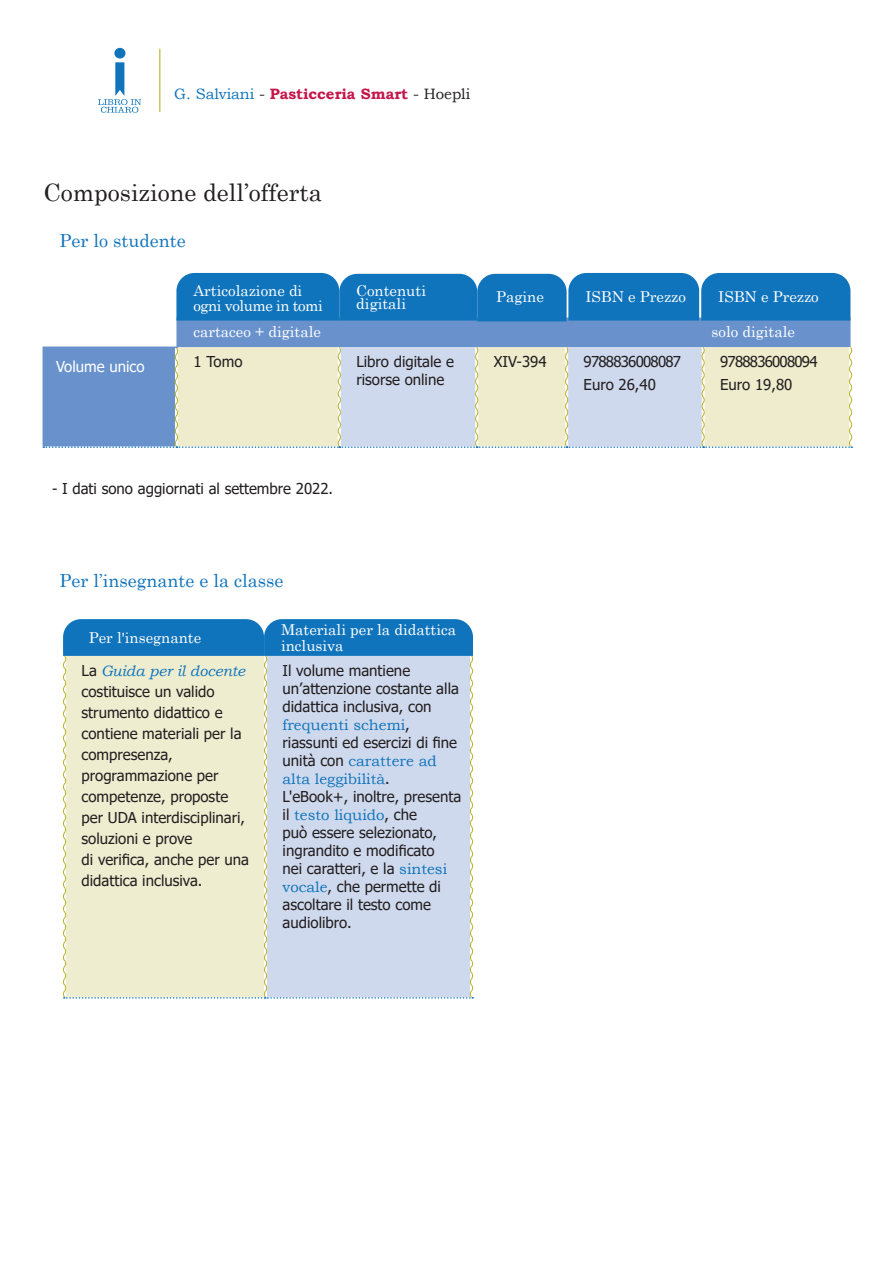
<style>
.page{position:relative;width:893px;height:1263px;background:#fff}
.page>*{position:absolute;margin:0;border:0;box-sizing:border-box;transform-origin:0 0}
.t1{font:24px "Century";color:#231f20}
.t2{font:18px "Century";color:#1074bc}
.t3{font:15px/18px "Tahoma";color:#231f20}
.t4{font:15px/13.5px "Century";color:#fff}
.t5{font:15px/18px "Bookman Old Style";color:#1074bc}
.t6{font:15px/22.5px "Tahoma";letter-spacing:-.05em;color:#231f20}
.t7{font:700 15px "Bookman Old Style";color:#c5164a}
.t8{font:15px "Century";letter-spacing:-.03em;color:#fff}
.t9{font:15px "Tahoma";color:#fff}
.s1{font-weight:400;color:#1074bc}
.s2{font-weight:400;color:#231f20}
.s3{font-family:"Bookman Old Style";font-style:italic;color:#1074bc}
.s4{font-family:"Tahoma";color:#231f20}
.s5{font-family:"Bookman Old Style";color:#1074bc}
</style>
<div class="page">
<hr style="left:159px;top:49px;width:1px;height:63px;background:#bbb12a">
<div style="left:114px;top:48px;width:11px;height:11px;background:#1074bc;border-radius:50%"></div>
<svg style="left:98px;top:62px;width:43px;height:51px"></svg>
<div style="left:176px;top:321px;width:674px;height:25px;background:#6992cc"></div>
<svg style="left:43px;top:346px;width:810px;height:102px;background:#cbd5d7"></svg>
<div style="left:176px;top:273px;width:674px;height:48px;background:#1074bc"></div>
<svg style="left:63px;top:619px;width:411px;height:380px;background:#cad8da"></svg>
<p class="t7" style="left:174px;top:83px;width:298px"><span class="s1">G. Salviani</span> <span class="s2">-</span> Pasticceria Smart <span class="s2">- Hoepli</span></p>
<p class="t1" style="left:44px;top:172px;width:280px">Composizione dell’offerta</p>
<p class="t2" style="left:60px;top:226px;width:128px">Per lo studente</p>
<p class="t4" style="left:193px;top:282px;width:110px">Articolazione di</p>
<p class="t8" style="left:193px;top:293px;width:131px">ogni volume in tomi</p>
<p class="t4" style="left:356px;top:282px;width:71px">Contenuti digitali</p>
<p class="t4" style="left:496px;top:289px;width:49px">Pagine</p>
<p class="t4" style="left:585px;top:289px;width:102px">ISBN e Prezzo</p>
<p class="t4" style="left:718px;top:289px;width:102px">ISBN e Prezzo</p>
<p class="t4" style="left:193px;top:324px;width:129px">cartaceo + digitale</p>
<p class="t4" style="left:712px;top:324px;width:85px">solo digitale</p>
<p class="t9" style="left:56px;top:356px;width:90px">Volume unico</p>
<p class="t3" style="left:193px;top:354px;width:50px">1 Tomo</p>
<p class="t3" style="left:356px;top:354px;width:99px">Libro digitale e risorse online</p>
<p class="t3" style="left:494px;top:354px;width:54px">XIV-394</p>
<p class="t6" style="left:584px;top:351px;width:99px">9788836008087</p>
<p class="t3" style="left:584px;top:376px;width:74px">Euro 26,40</p>
<p class="t3" style="left:52px;top:480px;width:283px">- I dati sono aggiornati al settembre 2022.</p>
<p class="t2" style="left:60px;top:566px;width:226px">Per l’insegnante e la classe</p>
<p class="t4" style="left:89px;top:630px;width:114px">Per l'insegnante</p>
<p class="t3" style="left:82px;top:661px;width:165px;line-height:21px">La <span class="s3">Guida per il docente </span>costituisce un valido strumento didattico e contiene materiali per la</p>
<p class="t3" style="left:82px;top:745px;width:138px;line-height:21px">compresenza, programmazione per</p>
<p class="t3" style="left:82px;top:787px;width:165px;line-height:21px">competenze, proposte per UDA interdisciplinari, soluzioni e prove</p>
<p class="t3" style="left:82px;top:850px;width:169px;line-height:21px">di verifica, anche per una didattica inclusiva.</p>
<p class="t4" style="left:281px;top:621px;width:177px">Materiali per la didattica</p>
<p class="t4" style="left:281px;top:638px;width:64px">inclusiva</p>
<p class="t3" style="left:283px;top:662px;width:178px">Il volume mantiene un’attenzione costante alla didattica inclusiva, con</p>
<p class="t5" style="left:283px;top:716px;width:176px">frequenti schemi<span class="s4">, riassunti ed esercizi di fine unità con</span> carattere ad alta leggibilità<span class="s4">.</span></p>
<p class="t3" style="left:283px;top:788px;width:180px">L'eBook+, inoltre, presenta il <span class="s5">testo liquido</span>, che<br>può essere selezionato, ingrandito e modificato<br>nei caratteri, e la <span class="s5">sintesi vocale</span>, che permette di ascoltare il testo come audiolibro.</p>
<p class="t6" style="left:720px;top:351px;width:99px">9788836008094<br>Euro 19,80</p>
</div>
